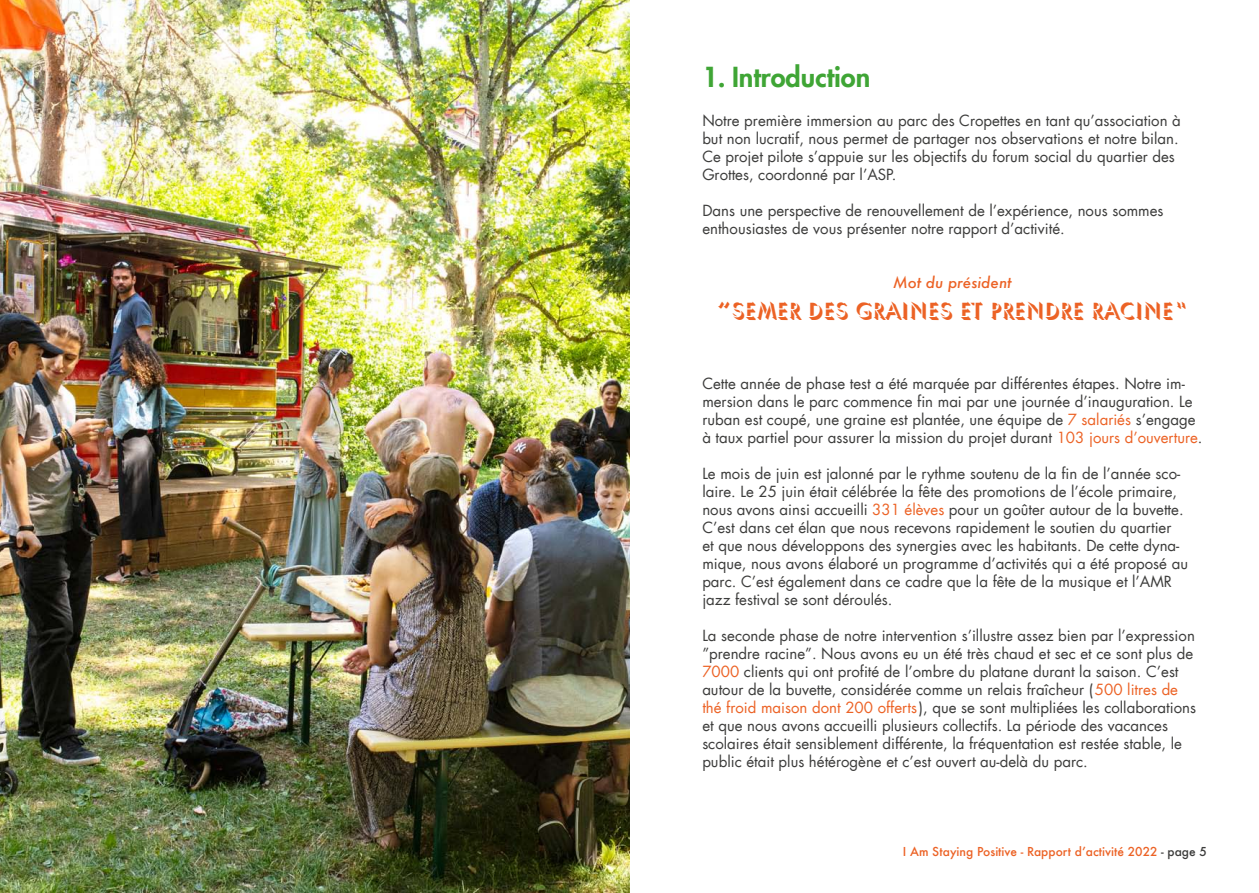
<style>
.page{position:relative;width:1259px;height:893px;background:#fff}
.page>*{position:absolute;margin:0;border:0;box-sizing:border-box;transform-origin:0 0}
.t1{font:800 27px "Futura LT";color:#3fa535}
.t2{font:24px "Umbra";color:#ec6225}
.t3{font:15px/18px "Futura LT";color:#3c3c3b}
.t4{font:italic 500 15px "Futura";color:#ec6225}
.t5{font:500 12px "Futura";color:#ec6225}
.s1{color:#ec6225}
.s2{color:#3c3c3b}
</style>
<div class="page">
<img style="left:0;top:0;width:629px;height:893px">
<h1 class="t1" style="left:702px;top:59px;width:169px">1. Introduction</h1>
<p class="t3" style="left:702px;top:112px;width:480px">Notre première immersion au parc des Cropettes en tant qu’association à but non lucratif, nous permet de partager nos observations et notre bilan.<br>Ce projet pilote s’appuie sur les objectifs du forum social du quartier des Grottes, coordonné par l’ASP.</p>
<p class="t3" style="left:702px;top:202px;width:463px">Dans une perspective de renouvellement de l’expérience, nous sommes enthousiastes de vous présenter notre rapport d’activité.</p>
<p class="t4" style="left:893px;top:272px;width:120px">Mot du président</p>
<h2 class="t2" style="left:718px;top:296px;width:469px">”SEMER DES GRAINES ET PRENDRE RACINE “</h2>
<p class="t3" style="left:702px;top:375px;width:502px">Cette année de phase test a été marquée par différentes étapes. Notre im&shy;mersion dans le parc commence fin mai par une journée d’inauguration. Le ruban est coupé, une graine est plantée, une équipe de <span class="s1">7 salariés</span> s’engage à taux partiel pour assurer la mission du projet durant <span class="s1">103 jours d’ouverture</span>.</p>
<p class="t3" style="left:702px;top:465px;width:487px">Le mois de juin est jalonné par le rythme soutenu de la fin de l’année sco&shy;laire. Le 25 juin était célébrée la fête des promotions de l’école primaire, nous avons ainsi accueilli <span class="s1">331 élèves</span> pour un goûter autour de la buvette.<br>C’est dans cet élan que nous recevons rapidement le soutien du quartier<br>et que nous développons des synergies avec les habitants. De cette dyna&shy;mique, nous avons élaboré un programme d’activités qui a été proposé au parc. C’est également dans ce cadre que la fête de la musique et l’AMR jazz festival se sont déroulés.</p>
<p class="t3" style="left:702px;top:627px;width:495px">La seconde phase de notre intervention s’illustre assez bien par l’expression ”prendre racine”. Nous avons eu un été très chaud et sec et ce sont plus de <span class="s1">7000</span> clients qui ont profité de l’ombre du platane durant la saison. C’est autour de la buvette, considérée comme un relais fraîcheur (<span class="s1">500 litres de thé froid maison dont 200 offerts</span>), que se sont multipliées les collaborations et que nous avons accueilli plusieurs collectifs. La période des vacances scolaires était sensiblement différente, la fréquentation est restée stable, le public était plus hétérogène et c’est ouvert au-delà du parc.</p>
<p class="t5" style="left:903px;top:843px;width:305px">I Am Staying Positive - Rapport d’activité 2022 <span class="s2">- page 5</span></p>
</div>
